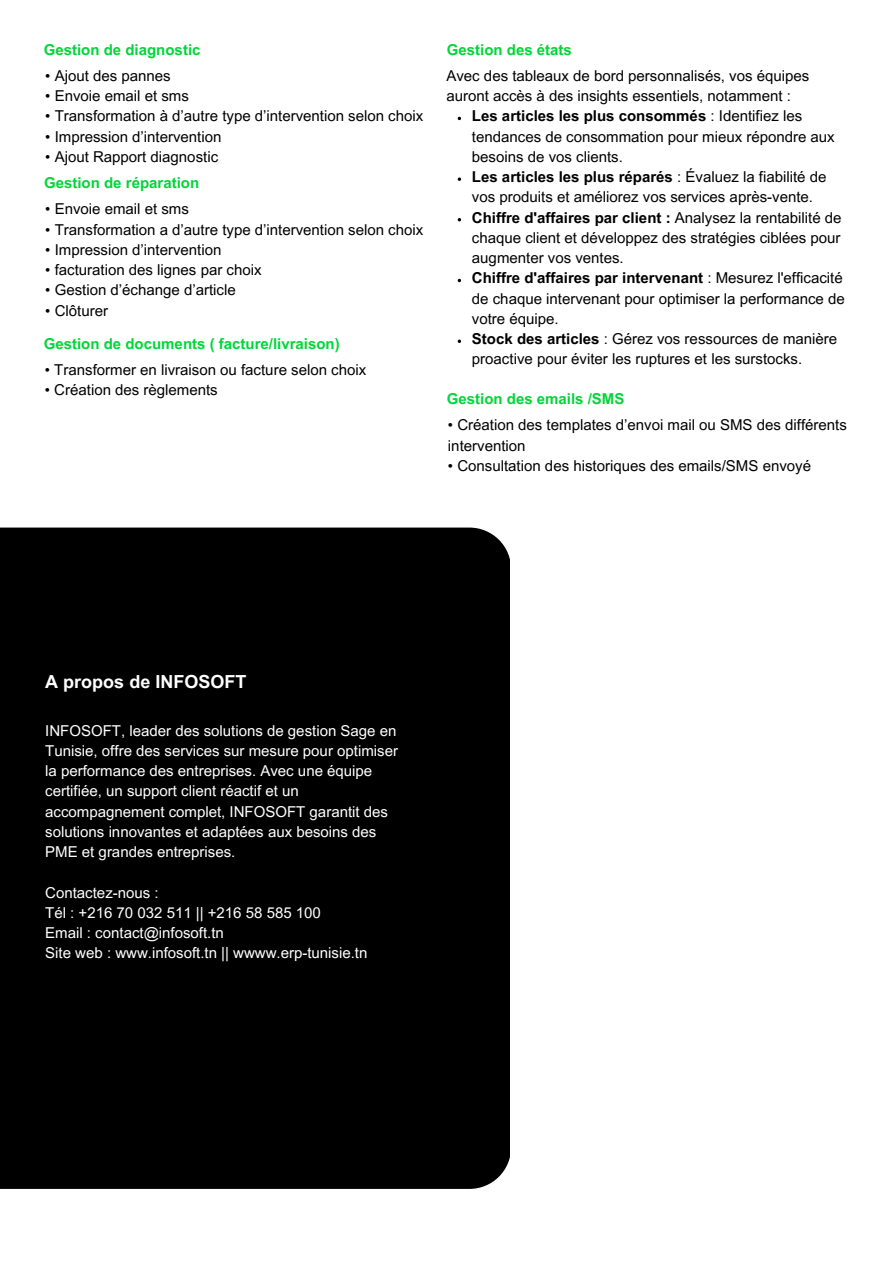
<style>
.page{position:relative;width:894px;height:1264px;background:#fff}
.page>*{position:absolute;margin:0;border:0;box-sizing:border-box;transform-origin:0 0}
.t1{font:700 18px "Arial MT Pro";color:#fff}
.t2{font:15px/20.2px "Arial MT Pro";color:#000}
.t3{font:15px/20.2px "Arial MT Pro";color:#fff}
.t4{font:700 15px "Arial MT Pro";color:#00d63a}
.s1{font-weight:700}
</style>
<div class="page">
<div style="left:0;top:527px;width:510px;height:661px;background:#000"></div>
<svg style="left:457px;top:177px;width:4px;height:4px"></svg>
<svg style="left:457px;top:279px;width:4px;height:3px"></svg>
<svg style="left:457px;top:339px;width:4px;height:4px"></svg>
<p class="t4" style="left:44px;top:44px;width:158px">Gestion de diagnostic</p>
<p class="t2" style="left:45px;top:67px;width:127px">• Ajout des pannes</p>
<p class="t2" style="left:45px;top:87px;width:145px">• Envoie email et sms</p>
<h2 class="t2" style="left:45px;top:108px;width:379px">• Transformation à d’autre type d’intervention selon choix</h2>
<p class="t2" style="left:45px;top:128px;width:178px">• Impression d’intervention</p>
<p class="t2" style="left:45px;top:148px;width:174px">• Ajout Rapport diagnostic</p>
<p class="t4" style="left:44px;top:177px;width:156px">Gestion de réparation</p>
<p class="t2" style="left:45px;top:201px;width:145px">• Envoie email et sms</p>
<p class="t2" style="left:45px;top:221px;width:379px">• Transformation a d’autre type d’intervention selon choix</p>
<p class="t2" style="left:45px;top:241px;width:178px">• Impression d’intervention</p>
<h2 class="t2" style="left:45px;top:261px;width:218px">• facturation des lignes par choix</h2>
<p class="t2" style="left:45px;top:282px;width:192px">• Gestion d’échange d’article</p>
<p class="t2" style="left:45px;top:302px;width:64px">• Clôturer</p>
<h2 class="t4" style="left:44px;top:338px;width:297px">Gestion de documents ( facture/livraison)</h2>
<h2 class="t2" style="left:45px;top:361px;width:323px">• Transformer en livraison ou facture selon choix</h2>
<p class="t2" style="left:45px;top:382px;width:174px">• Création des règlements</p>
<p class="t4" style="left:446px;top:44px;width:126px">Gestion des états</p>
<p class="t2" style="left:446px;top:67px;width:364px">Avec des tableaux de bord personnalisés, vos équipes auront accès à des insights essentiels, notamment :</p>
<p class="t2" style="left:472px;top:108px;width:364px"><span class="s1">Les articles les plus consommés</span> : Identifiez les tendances de consommation pour mieux répondre aux besoins de vos clients.</p>
<p class="t2" style="left:472px;top:168px;width:356px"><span class="s1">Les articles les plus réparés</span> : Évaluez la fiabilité de vos produits et améliorez vos services après-vente.</p>
<p class="t2" style="left:472px;top:209px;width:371px;text-align:justify"><span class="s1">Chiffre d'affaires par client :</span> Analysez la rentabilité de chaque client et développez des stratégies ciblées pour augmenter vos ventes.</p>
<p class="t2" style="left:472px;top:270px;width:374px"><span class="s1">Chiffre d'affaires par intervenant</span> : Mesurez l'efficacité de chaque intervenant pour optimiser la performance de votre équipe.</p>
<p class="t2" style="left:472px;top:330px;width:367px"><span class="s1">Stock des articles</span> : Gérez vos ressources de manière proactive pour éviter les ruptures et les surstocks.</p>
<h2 class="t4" style="left:446px;top:393px;width:179px">Gestion des emails /SMS</h2>
<p class="t2" style="left:448px;top:417px;width:400px">• Création des templates d’envoi mail ou SMS des différents intervention</p>
<p class="t2" style="left:448px;top:457px;width:364px">• Consultation des historiques des emails/SMS envoyé</p>
<h1 class="t1" style="left:45px;top:675px;width:203px">A propos de INFOSOFT</h1>
<p class="t3" style="left:45px;top:722px;width:354px">INFOSOFT, leader des solutions de gestion Sage en Tunisie, offre des services sur mesure pour optimiser la performance des entreprises. Avec une équipe certifiée, un support client réactif et un accompagnement complet, INFOSOFT garantit des solutions innovantes et adaptées aux besoins des PME et grandes entreprises.</p>
<p class="t3" style="left:45px;top:884px;width:115px">Contactez-nous :</p>
<p class="t3" style="left:45px;top:904px;width:277px">Tél : +216 70 032 511 || +216 58 585 100</p>
<p class="t3" style="left:45px;top:924px;width:180px">Email : contact@infosoft.tn</p>
<p class="t3" style="left:45px;top:944px;width:323px">Site web : www.infosoft.tn || wwww.erp-tunisie.tn</p>
</div>
